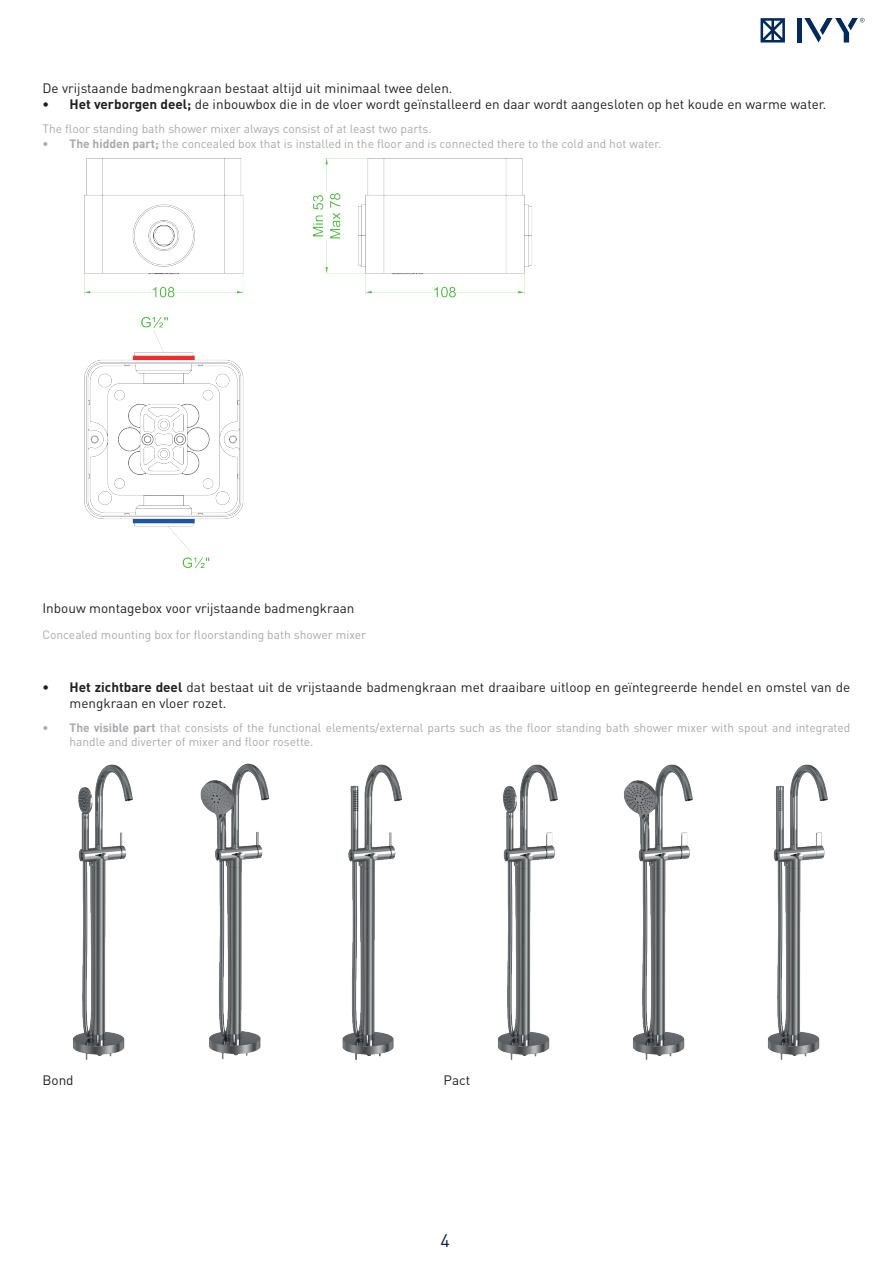
<style>
.page{position:relative;width:893px;height:1263px;background:#fff}
.page>*{position:absolute;margin:0;border:0;box-sizing:border-box;transform-origin:0 0}
.t1{font:18px "DIN Pro";color:#071b44}
.t2{font:13.5px/16.2px "DIN Pro";color:#231f20}
.t3{font:12px/14.4px "DIN Pro";color:#a8a9ad}
.s1{font-weight:700}
</style>
<div class="page">
<div style="left:797px;top:18px;width:5px;height:25px;background:#002a5b"></div>
<svg style="left:761px;top:18px;width:24px;height:25px"></svg>
<svg style="left:804px;top:18px;width:61px;height:25px"></svg>
<img style="left:84px;top:158px;width:448px;height:411px">
<img style="left:73px;top:763px;width:329px;height:297px">
<img style="left:497px;top:764px;width:331px;height:296px">
<hr style="left:892px;top:135px;width:1px;height:63px;background:#071b44">
<p class="t2" style="left:43px;top:80px;width:412px">De vrijstaande badmengkraan bestaat altijd uit minimaal twee delen.</p>
<p class="t2" style="left:43px;top:96px;width:785px"><span class="s1">• Het verborgen deel;</span> de inbouwbox die in de vloer wordt geïnstalleerd en daar wordt aangesloten op het koude en warme water.</p>
<p class="t3" style="left:43px;top:121px;width:391px">The floor standing bath shower mixer always consist of at least two parts.</p>
<p class="t3" style="left:43px;top:136px;width:620px"><span class="s1">• The hidden part;</span> the concealed box that is installed in the floor and is connected there to the cold and hot water.</p>
<p class="t2" style="left:43px;top:599px;width:313px">Inbouw montagebox voor vrijstaande badmengkraan</p>
<p class="t3" style="left:43px;top:626px;width:325px">Concealed mounting box for floorstanding bath shower mixer</p>
<p class="t2" style="left:70px;top:678px;width:782px;text-indent:-27px"><span class="s1">• Het zichtbare deel</span> dat bestaat uit de vrijstaande badmengkraan met draaibare uitloop en geïntegreerde hendel en omstel van de mengkraan en vloer rozet.</p>
<p class="t3" style="left:70px;top:720px;width:782px;text-indent:-27px"><span class="s1">• The visible part</span> that consists of the functional elements/external parts such as the floor standing bath shower mixer with spout and integrated handle and diverter of mixer and floor rosette.</p>
<p class="t2" style="left:43px;top:1071px;width:33px">Bond</p>
<p class="t2" style="left:444px;top:1071px;width:28px">Pact</p>
<h1 class="t1" style="left:440px;top:1228px;width:11px">4</h1>
</div>
